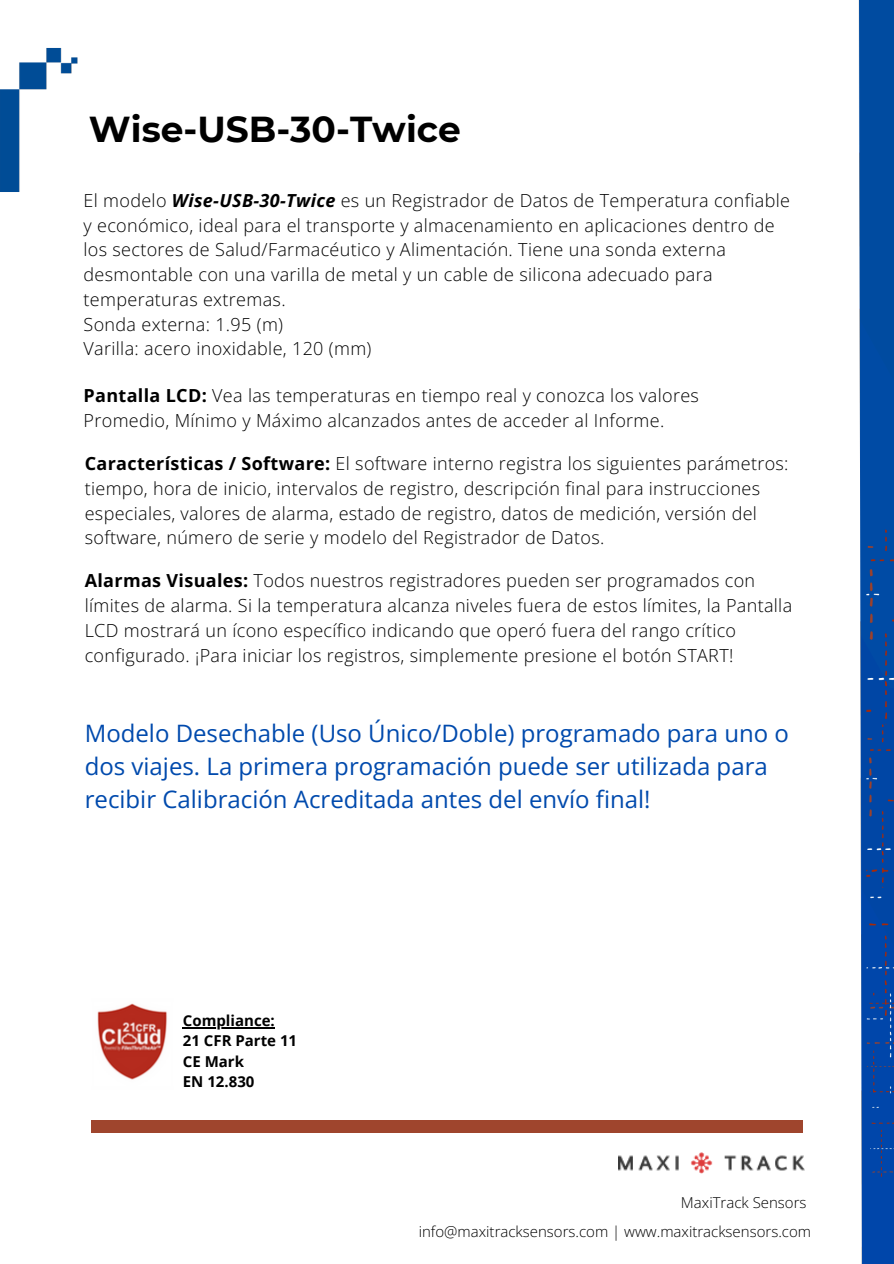
<style>
.page{position:relative;width:894px;height:1264px;background:#fff}
.page>*{position:absolute;margin:0;border:0;box-sizing:border-box;transform-origin:0 0}
.t1{font:700 36px "Montserrat";color:#000}
.t2{font:24px/32.7px "Open Sans";color:#004aad}
.t3{font:300 18px/24.8px "Open Sans";letter-spacing:.02em;color:#000}
.t4{font:300 15px "Open Sans";color:#000}
.t5{font:700 15px/20.2px "Open Sans";color:#000}
.s1{font-weight:700;font-style:italic}
.s2{font-weight:700}
</style>
<div class="page">
<img style="left:0;top:48px;width:78px;height:144px">
<img style="left:858px;top:0;width:35px;height:1263px">
<img style="left:618px;top:1152px;width:186px;height:21px">
<div style="left:91px;top:1120px;width:7px;height:12px;background:#9f452d"></div>
<div style="left:98px;top:1120px;width:701px;height:12px;background:#9f452d"></div>
<svg style="left:799px;top:1120px;width:3px;height:12px"></svg>
<img style="left:97px;top:1003px;width:70px;height:77px">
<hr style="left:183px;top:1027px;width:92px;height:1px;background:#000">
<h3 class="t1" style="left:89px;top:107px;width:373px">Wise-USB-30-Twice</h3>
<h4 class="t3" style="left:84px;top:187px;width:707px">El modelo <span class="s1">Wise-USB-30-Twice</span> es un Registrador de Datos de Temperatura confiable y económico, ideal para el transporte y almacenamiento en aplicaciones dentro de los sectores de Salud/Farmacéutico y Alimentación. Tiene una sonda externa desmontable con una varilla de metal y un cable de silicona adecuado para temperaturas extremas.<br>Sonda externa: 1.95 (m)<br>Varilla: acero inoxidable, 120 (mm)</h4>
<p class="t3" style="left:84px;top:383px;width:616px"><span class="s2">Pantalla LCD:</span> Vea las temperaturas en tiempo real y conozca los valores<br>Promedio, Mínimo y Máximo alcanzados antes de acceder al Informe.</p>
<p class="t3" style="left:85px;top:450px;width:705px"><span class="s2">Características / Software:</span> El software interno registra los siguientes parámetros: tiempo, hora de inicio, intervalos de registro, descripción final para instrucciones especiales, valores de alarma, estado de registro, datos de medición, versión del software, número de serie y modelo del Registrador de Datos.</p>
<p class="t3" style="left:85px;top:568px;width:708px"><span class="s2">Alarmas Visuales:</span> Todos nuestros registradores pueden ser programados con límites de alarma. Si la temperatura alcanza niveles fuera de estos límites, la Pantalla LCD mostrará un ícono específico indicando que operó fuera del rango crítico configurado. ¡Para iniciar los registros, simplemente presione el botón START!</p>
<p class="t2" style="left:85px;top:716px;width:705px">Modelo Desechable (Uso Único/Doble) programado para uno o dos viajes. La primera programación puede ser utilizada para recibir Calibración Acreditada antes del envío final!</p>
<p class="t5" style="left:183px;top:1010px;width:116px">Compliance:<br>21 CFR Parte 11<br>CE Mark<br>EN 12.830</p>
<h3 class="t4" style="left:680px;top:1191px;width:127px">MaxiTrack Sensors</h3>
<h2 class="t4" style="left:418px;top:1220px;width:394px">info@maxitracksensors.com | www.maxitracksensors.com</h2>
</div>
